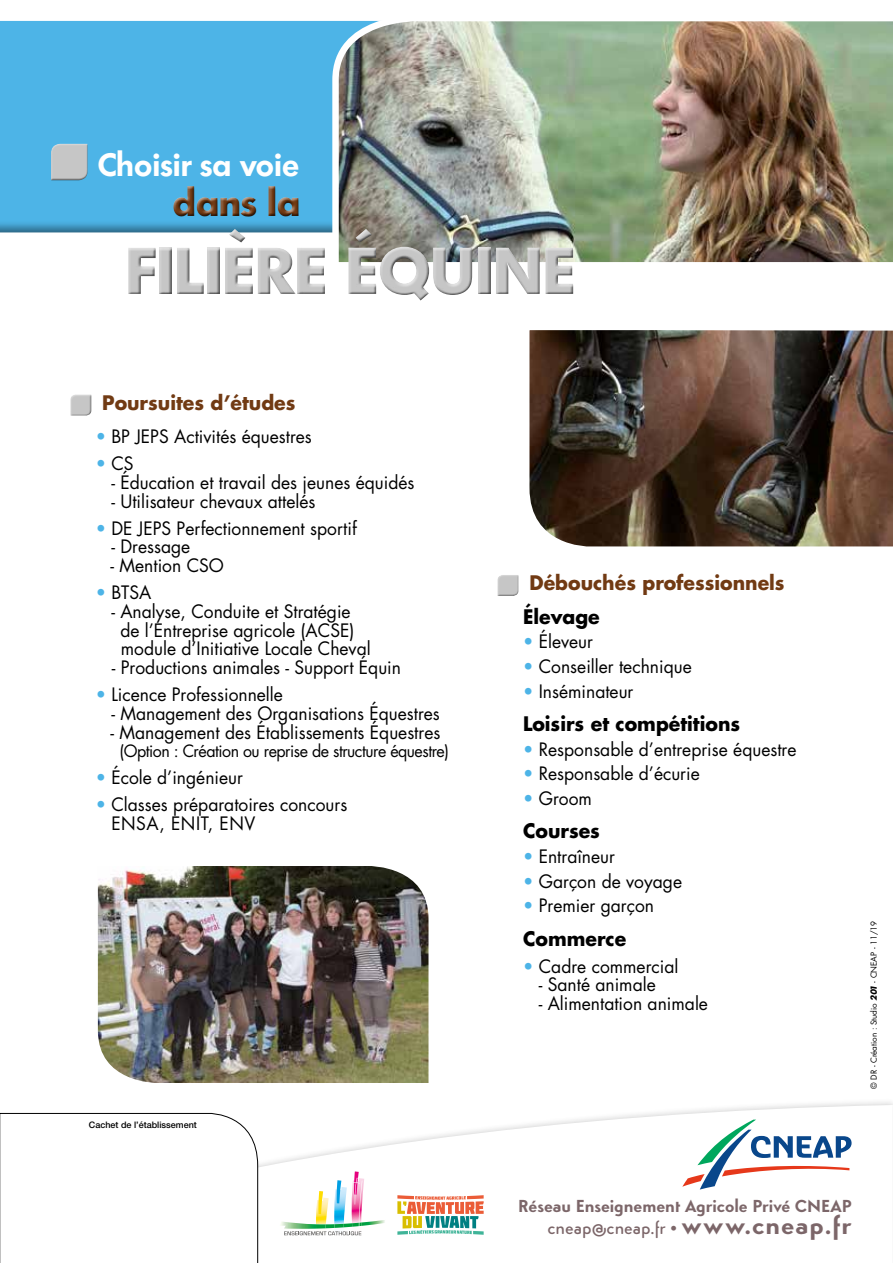
<style>
.page{position:relative;width:893px;height:1263px;background:#fff}
.page>*{position:absolute;margin:0;border:0;box-sizing:border-box;transform-origin:0 0}
.t1{font:800 64.2px "Limerick";color:#c6c6c6}
.t2{font:800 37.5px "Limerick";letter-spacing:-.01em;color:#713a13}
.t3{font:600 31.5px "Limerick";color:#fff}
.t4{font:700 19.5px "Futura";color:#000}
.t5{font:700 19.5px "Futura";color:#713a13}
.t6{font:18px/18.8px "Futura";color:#000}
.t7{font:700 18px "Simplo";color:#7c6669}
.t8{font:500 18px "Simplo Soft";color:#7c6669}
.t9{font:16.5px "Futura";letter-spacing:-.03em;color:#000}
.t10{font:500 9px "Helvetica Neue LT Std";color:#000}
.t11{font:8.1px "Futura";color:#000}
.s1{color:#4db4e7}
.s2{font-weight:700;font-style:italic}
.s3{font-family:"Simplo";font-weight:700;font-size:25.65px}
</style>
<div class="page">
<div style="left:0;top:20px;width:329px;height:200px;background:#4db4e7"></div>
<img style="left:97px;top:866px;width:332px;height:217px">
<img style="left:529px;top:330px;width:364px;height:217px">
<img style="left:329px;top:20px;width:564px;height:243px">
<div style="left:48px;top:144px;width:41px;height:37px;background:#4db4e7"></div>
<div style="left:49px;top:144px;width:40px;height:39px;background:#000;opacity:.5"></div>
<div style="left:170px;top:182px;width:132px;height:36px;background:#4db4e7"></div>
<div style="left:171px;top:185px;width:131px;height:35px;background:#000;opacity:.6"></div>
<div style="left:125px;top:226px;width:451px;height:70px;background:#fff;opacity:.6"></div>
<div style="left:125px;top:233px;width:451px;height:71px;background:#000;opacity:.6"></div>
<div style="left:496px;top:575px;width:24px;height:23px;background:#000;opacity:.5"></div>
<div style="left:69px;top:394px;width:24px;height:24px;background:#000;opacity:.5"></div>
<svg style="left:28px;top:1105px;width:851px;height:158px"></svg>
<svg style="left:0;top:1113px;width:258px;height:150px"></svg>
<svg style="left:682px;top:1119px;width:170px;height:70px"></svg>
<svg style="left:397px;top:1195px;width:87px;height:40px"></svg>
<img style="left:364px;top:1220px;width:21px;height:8px">
<img style="left:279px;top:1221px;width:5px;height:8px">
<svg style="left:284px;top:1171px;width:80px;height:64px"></svg>
<h3 class="t3" style="left:98px;top:144px;width:203px">Choisir sa voie</h3>
<h2 class="t2" style="left:173px;top:178px;width:129px">dans la</h2>
<h1 class="t1" style="left:125px;top:229px;width:451px">FILIÈRE ÉQUINE</h1>
<p class="t5" style="left:102px;top:389px;width:195px">Poursuites d’études</p>
<p class="t6" style="left:96px;top:427px;width:218px"><span class="s1">•</span> BP JEPS Activités équestres</p>
<p class="t6" style="left:96px;top:454px;width:39px"><span class="s1">•</span> CS</p>
<p class="t6" style="left:111px;top:473px;width:305px">- Éducation et travail des jeunes équidés</p>
<p class="t6" style="left:111px;top:491px;width:206px">- Utilisateur chevaux attelés</p>
<p class="t6" style="left:96px;top:518px;width:263px"><span class="s1">•</span> DE JEPS Perfectionnement sportif</p>
<p class="t6" style="left:111px;top:537px;width:80px">- Dressage</p>
<p class="t6" style="left:111px;top:556px;width:115px">- Mention CSO</p>
<p class="t6" style="left:96px;top:583px;width:57px"><span class="s1">•</span> BTSA</p>
<p class="t6" style="left:120px;top:602px;width:252px;text-indent:-9px">- Analyse, Conduite et Stratégie de l’Entreprise agricole (ACSE) module d’Initiative Locale Cheval</p>
<p class="t6" style="left:112px;top:658px;width:291px">- Productions animales - Support Équin</p>
<p class="t6" style="left:96px;top:685px;width:189px"><span class="s1">•</span> Licence Professionnelle</p>
<p class="t6" style="left:111px;top:704px;width:330px">- Management des Organisations Équestres</p>
<p class="t6" style="left:111px;top:722px;width:331px">- Management des Établissements Équestres</p>
<p class="t9" style="left:120px;top:740px;width:331px">(Option : Création ou reprise de structure équestre)</p>
<p class="t6" style="left:96px;top:768px;width:149px"><span class="s1">•</span> École d’ingénieur</p>
<p class="t6" style="left:111px;top:795px;width:238px;text-indent:-16px"><span class="s1">•</span> Classes préparatoires concours<br>ENSA, ENIT, ENV</p>
<p class="t10" style="left:89px;top:1120px;width:110px">Cachet de l’établissement</p>
<p class="t5" style="left:529px;top:570px;width:257px">Débouchés professionnels</p>
<p class="t4" style="left:523px;top:603px;width:78px">Élevage</p>
<p class="t6" style="left:523px;top:632px;width:71px"><span class="s1">•</span> Éleveur</p>
<p class="t6" style="left:523px;top:657px;width:170px"><span class="s1">•</span> Conseiller technique</p>
<p class="t6" style="left:523px;top:681px;width:112px"><span class="s1">•</span> Inséminateur</p>
<p class="t4" style="left:523px;top:710px;width:219px">Loisirs et compétitions</p>
<p class="t6" style="left:523px;top:739px;width:275px"><span class="s1">•</span> Responsable d’entreprise équestre</p>
<p class="t6" style="left:523px;top:764px;width:178px"><span class="s1">•</span> Responsable d’écurie</p>
<p class="t6" style="left:523px;top:789px;width:70px"><span class="s1">•</span> Groom</p>
<p class="t4" style="left:523px;top:817px;width:78px">Courses</p>
<p class="t6" style="left:523px;top:847px;width:94px"><span class="s1">•</span> Entraîneur</p>
<p class="t6" style="left:523px;top:871px;width:161px"><span class="s1">•</span> Garçon de voyage</p>
<p class="t6" style="left:523px;top:896px;width:133px"><span class="s1">•</span> Premier garçon</p>
<p class="t4" style="left:523px;top:925px;width:105px">Commerce</p>
<p class="t6" style="left:523px;top:956px;width:157px"><span class="s1">•</span> Cadre commercial</p>
<p class="t6" style="left:539px;top:975px;width:119px">- Santé animale</p>
<p class="t6" style="left:539px;top:994px;width:171px">- Alimentation animale</p>
<p class="t11" style="left:868px;top:1089px;width:170px;rotate:-90deg">© DR - Création : Studio <span class="s2">201</span> - CNEAP - 11/19</p>
<p class="t7" style="left:518px;top:1195px;width:335px">Réseau Enseignement Agricole Privé CNEAP</p>
<p class="t8" style="left:548px;top:1217px;width:305px">cneap@cneap.fr • <span class="s3">www.cneap.fr</span></p>
</div>
